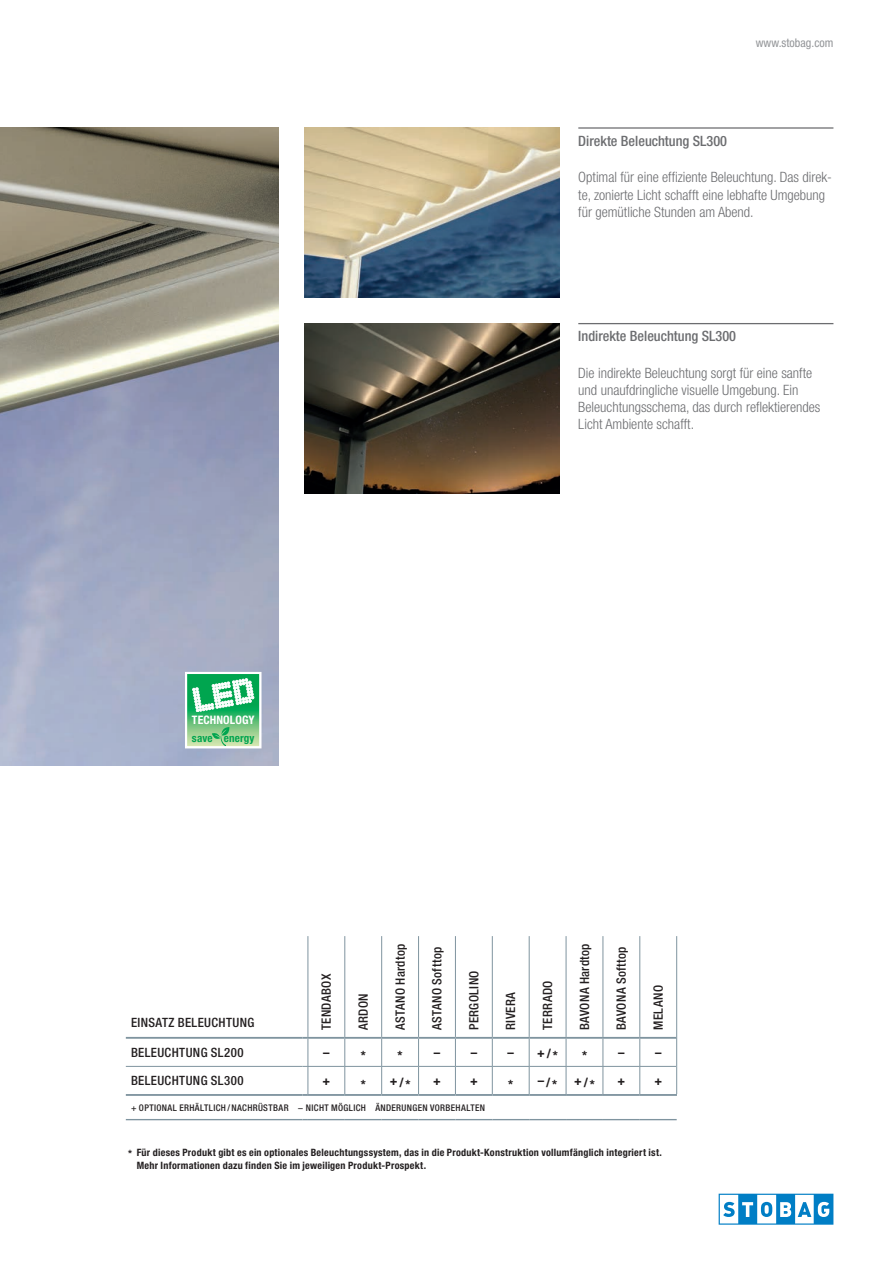
<style>
.page{position:relative;width:893px;height:1263px;background:#fff}
.page>*{position:absolute;margin:0;border:0;box-sizing:border-box;transform-origin:0 0}
.t1{font:300 condensed 14.25px/17.1px "Helvetica Neue LT Pro";color:#6c6d70}
.t2{font:500 condensed 14.25px "Helvetica Neue LT Pro";color:#6c6d70}
.t3{font:500 condensed 12.9px "Helvetica Neue LT Pro";letter-spacing:.03em;color:#231f20}
.t4{font:700 condensed 12.9px "Helvetica Neue LT Pro";color:#231f20}
.t5{font:condensed 12px "Helvetica Neue LT Pro";color:#939598}
.t6{font:700 condensed 11.7px "Helvetica Neue LT Pro";letter-spacing:.01em;color:#fff}
.t7{font:700 condensed 11.1px "Helvetica Neue LT Pro";letter-spacing:.01em;color:#00a54f}
.t8{font:700 condensed 10.2px/12.1px "Helvetica Neue LT Pro";letter-spacing:.025em;color:#231f20}
.t9{font:500 condensed 9.15px "Helvetica Neue LT Pro";letter-spacing:.04em;color:#231f20}
</style>
<div class="page">
<svg style="left:719px;top:1194px;width:114px;height:31px"></svg>
<img style="left:0;top:128px;width:279px;height:637px">
<img style="left:304px;top:128px;width:255px;height:170px">
<img style="left:304px;top:323px;width:255px;height:170px">
<svg style="left:184px;top:671px;width:79px;height:78px"></svg>
<hr style="left:578px;top:127px;width:255px;height:2px;background:#6c6d70">
<hr style="left:578px;top:323px;width:255px;height:1px;background:#6c6d70">
<hr style="left:345px;top:936px;width:1px;height:101px;background:#7f949f">
<hr style="left:381px;top:936px;width:1px;height:101px;background:#7f949f">
<hr style="left:418px;top:936px;width:1px;height:101px;background:#7f949f">
<hr style="left:455px;top:936px;width:1px;height:101px;background:#7f949f">
<hr style="left:492px;top:936px;width:1px;height:101px;background:#7f949f">
<hr style="left:126px;top:1066px;width:176px;height:1px;background:#7f949f">
<hr style="left:308px;top:1066px;width:37px;height:1px;background:#7f949f">
<hr style="left:345px;top:1066px;width:37px;height:1px;background:#7f949f">
<hr style="left:455px;top:1066px;width:37px;height:1px;background:#7f949f">
<hr style="left:492px;top:1066px;width:37px;height:1px;background:#7f949f">
<hr style="left:529px;top:1066px;width:37px;height:1px;background:#7f949f">
<hr style="left:308px;top:936px;width:1px;height:101px;background:#7f949f">
<svg style="left:345px;top:1039px;width:1px;height:55px"></svg>
<svg style="left:492px;top:1039px;width:1px;height:55px"></svg>
<svg style="left:529px;top:1039px;width:1px;height:55px"></svg>
<hr style="left:126px;top:1037px;width:176px;height:2px;background:#7f949f">
<hr style="left:308px;top:1037px;width:37px;height:2px;background:#7f949f">
<hr style="left:345px;top:1037px;width:37px;height:2px;background:#7f949f">
<hr style="left:382px;top:1037px;width:37px;height:2px;background:#7f949f">
<hr style="left:419px;top:1037px;width:36px;height:2px;background:#7f949f">
<hr style="left:455px;top:1037px;width:37px;height:2px;background:#7f949f">
<hr style="left:492px;top:1037px;width:37px;height:2px;background:#7f949f">
<hr style="left:529px;top:936px;width:1px;height:101px;background:#7f949f">
<hr style="left:529px;top:1037px;width:37px;height:2px;background:#7f949f">
<hr style="left:126px;top:1094px;width:176px;height:2px;background:#7f949f">
<svg style="left:302px;top:1037px;width:7px;height:59px"></svg>
<hr style="left:308px;top:1094px;width:37px;height:2px;background:#7f949f">
<hr style="left:345px;top:1094px;width:37px;height:2px;background:#7f949f">
<hr style="left:419px;top:1094px;width:36px;height:2px;background:#7f949f">
<hr style="left:455px;top:1094px;width:37px;height:2px;background:#7f949f">
<hr style="left:492px;top:1094px;width:37px;height:2px;background:#7f949f">
<hr style="left:529px;top:1094px;width:37px;height:2px;background:#7f949f">
<hr style="left:603px;top:1094px;width:37px;height:2px;background:#7f949f">
<hr style="left:126px;top:1119px;width:176px;height:1px;background:#7f949f">
<hr style="left:308px;top:1119px;width:37px;height:1px;background:#7f949f">
<hr style="left:345px;top:1119px;width:37px;height:1px;background:#7f949f">
<hr style="left:382px;top:1119px;width:37px;height:1px;background:#7f949f">
<hr style="left:419px;top:1119px;width:36px;height:1px;background:#7f949f">
<hr style="left:455px;top:1119px;width:37px;height:1px;background:#7f949f">
<hr style="left:492px;top:1119px;width:37px;height:1px;background:#7f949f">
<hr style="left:529px;top:1119px;width:37px;height:1px;background:#7f949f">
<hr style="left:566px;top:1119px;width:37px;height:1px;background:#7f949f">
<hr style="left:603px;top:1119px;width:37px;height:1px;background:#7f949f">
<hr style="left:640px;top:1119px;width:37px;height:1px;background:#7f949f">
<hr style="left:566px;top:936px;width:1px;height:101px;background:#7f949f">
<hr style="left:603px;top:936px;width:1px;height:101px;background:#7f949f">
<hr style="left:639px;top:936px;width:1px;height:101px;background:#7f949f">
<hr style="left:676px;top:936px;width:1px;height:102px;background:#7f949f">
<hr style="left:566px;top:1037px;width:37px;height:2px;background:#7f949f">
<hr style="left:603px;top:1037px;width:37px;height:2px;background:#7f949f">
<hr style="left:640px;top:1037px;width:36px;height:2px;background:#7f949f">
<hr style="left:419px;top:1066px;width:36px;height:1px;background:#7f949f">
<hr style="left:603px;top:1066px;width:37px;height:1px;background:#7f949f">
<hr style="left:640px;top:1066px;width:36px;height:1px;background:#7f949f">
<svg style="left:455px;top:1039px;width:1px;height:55px"></svg>
<svg style="left:639px;top:1039px;width:1px;height:55px"></svg>
<svg style="left:676px;top:1038px;width:1px;height:56px"></svg>
<hr style="left:640px;top:1094px;width:37px;height:2px;background:#7f949f">
<hr style="left:382px;top:1066px;width:37px;height:1px;background:#7f949f">
<svg style="left:381px;top:1039px;width:1px;height:55px"></svg>
<svg style="left:418px;top:1039px;width:1px;height:55px"></svg>
<hr style="left:382px;top:1094px;width:37px;height:2px;background:#7f949f">
<hr style="left:566px;top:1066px;width:37px;height:1px;background:#7f949f">
<svg style="left:566px;top:1039px;width:1px;height:55px"></svg>
<svg style="left:603px;top:1039px;width:1px;height:55px"></svg>
<hr style="left:566px;top:1094px;width:37px;height:2px;background:#7f949f">
<p class="t5" style="left:756px;top:36px;width:79px">www.stobag.com</p>
<p class="t2" style="left:578px;top:132px;width:150px">Direkte Beleuchtung SL300</p>
<p class="t1" style="left:578px;top:169px;width:255px">Optimal für eine effiziente Beleuchtung. Das direk&shy;te, zonierte Licht schafft eine lebhafte Umgebung für gemütliche Stunden am Abend.</p>
<p class="t2" style="left:578px;top:328px;width:159px">Indirekte Beleuchtung SL300</p>
<p class="t1" style="left:578px;top:364px;width:244px">Die indirekte Beleuchtung sorgt für eine sanfte und unaufdringliche visuelle Umgebung. Ein Beleuchtungsschema, das durch reflektierendes Licht Ambiente schafft.</p>
<p class="t6" style="left:192px;top:713px;width:64px">TECHNOLOGY</p>
<p class="t7" style="left:192px;top:731px;width:64px">save energy</p>
<p class="t3" style="left:131px;top:1015px;width:125px">EINSATZ BELEUCHTUNG</p>
<p class="t3" style="left:319px;top:1030px;width:57px;rotate:-90deg">TENDABOX</p>
<p class="t3" style="left:356px;top:1030px;width:38px;rotate:-90deg">ARDON</p>
<p class="t3" style="left:392px;top:1030px;width:88px;rotate:-90deg">ASTANO Hardtop</p>
<p class="t3" style="left:429px;top:1030px;width:85px;rotate:-90deg">ASTANO Softtop</p>
<p class="t3" style="left:466px;top:1030px;width:61px;rotate:-90deg">PERGOLINO</p>
<p class="t3" style="left:503px;top:1030px;width:40px;rotate:-90deg">RIVERA</p>
<p class="t3" style="left:540px;top:1030px;width:51px;rotate:-90deg">TERRADO</p>
<p class="t3" style="left:577px;top:1030px;width:88px;rotate:-90deg">BAVONA Hardtop</p>
<p class="t3" style="left:614px;top:1030px;width:85px;rotate:-90deg">BAVONA Softtop</p>
<p class="t3" style="left:651px;top:1030px;width:46px;rotate:-90deg">MELANO</p>
<p class="t3" style="left:131px;top:1044px;width:114px">BELEUCHTUNG SL200</p>
<p class="t4" style="left:323px;top:1044px;width:8px">–</p>
<p class="t4" style="left:361px;top:1048px;width:7px">*</p>
<p class="t4" style="left:398px;top:1048px;width:7px">*</p>
<p class="t4" style="left:434px;top:1044px;width:45px">– –</p>
<p class="t4" style="left:507px;top:1045px;width:52px">– + /*</p>
<p class="t4" style="left:582px;top:1048px;width:7px">*</p>
<p class="t4" style="left:618px;top:1044px;width:45px">– –</p>
<p class="t3" style="left:131px;top:1073px;width:114px">BELEUCHTUNG SL300</p>
<p class="t4" style="left:322px;top:1073px;width:9px">+</p>
<p class="t4" style="left:361px;top:1075px;width:51px">* + /*</p>
<p class="t4" style="left:433px;top:1073px;width:9px">+</p>
<p class="t4" style="left:470px;top:1073px;width:9px">+</p>
<p class="t4" style="left:508px;top:1075px;width:51px">* – /*</p>
<p class="t4" style="left:574px;top:1074px;width:22px">+ /*</p>
<p class="t4" style="left:617px;top:1073px;width:9px">+</p>
<p class="t4" style="left:654px;top:1073px;width:9px">+</p>
<p class="t9" style="left:131px;top:1102px;width:355px">+ OPTIONAL ERHÄLTLICH / NACHRÜSTBAR − NICHT MÖGLICH ÄNDERUNGEN VORBEHALTEN</p>
<p class="t8" style="left:137px;top:1146px;width:527px;text-indent:-9px">* Für dieses Produkt gibt es ein optionales Beleuchtungssystem, das in die Produkt-Konstruktion vollumfänglich integriert ist.<br>Mehr Informationen dazu finden Sie im jeweiligen Produkt-Prospekt.</p>
</div>
